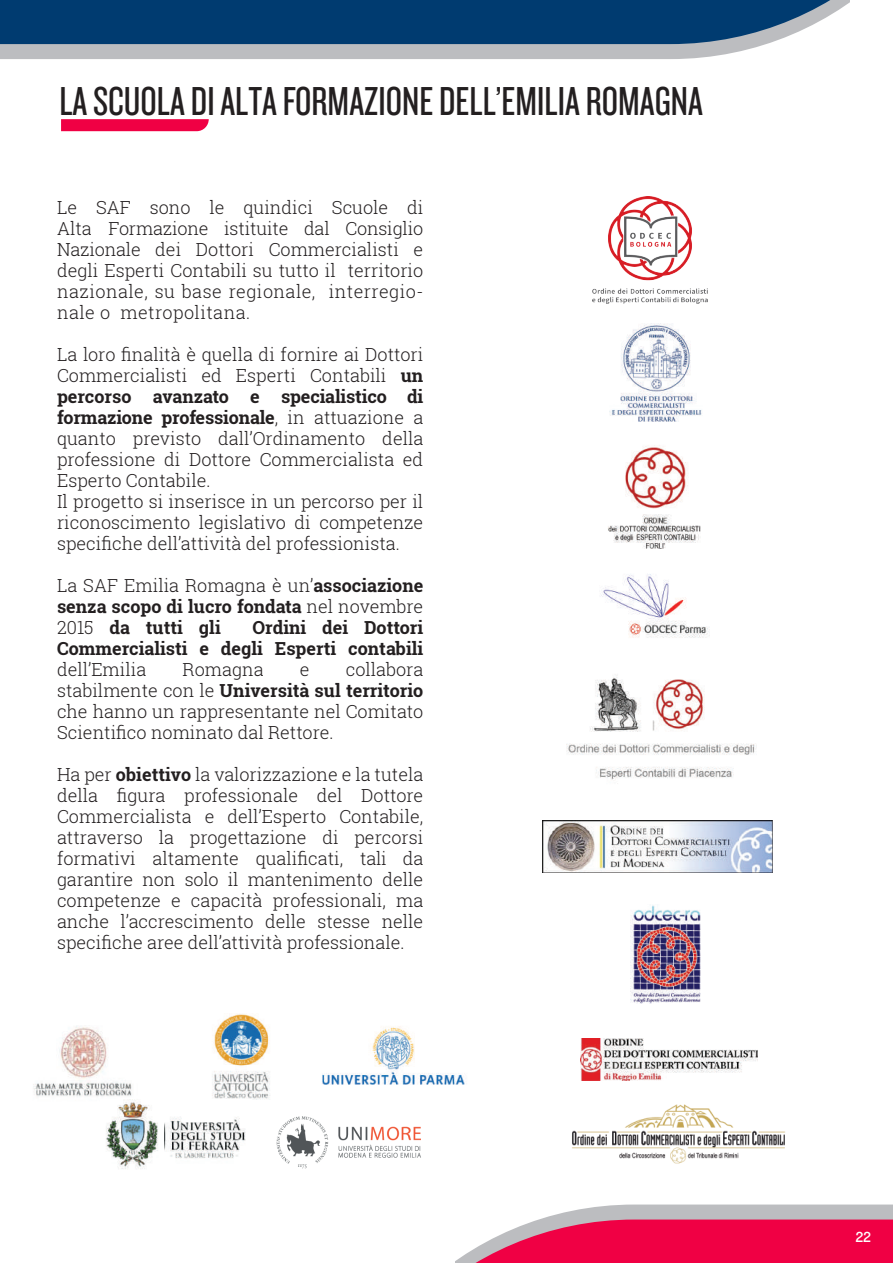
<style>
.page{position:relative;width:893px;height:1263px;background:#fff}
.page>*{position:absolute;margin:0;border:0;box-sizing:border-box;transform-origin:0 0}
.t1{font:42px "Knockout HTF28 Junior Featherwt";color:#231f20}
.t2{font:300 18px/21px "Roboto Slab";color:#231f20;text-align:justify}
.t3{font:700 18px/21px "Roboto Slab";color:#231f20;text-align:justify}
.t4{font:15px "Knockout HTF31 Junior Middlewt";color:#fff}
.s1{font-weight:700}
.s2{font-weight:300}
</style>
<div class="page">
<svg style="left:455px;top:1204px;width:438px;height:59px;background:#e5527d"></svg>
<svg style="left:0;top:44px;width:766px;height:15px;background:#bdbec2"></svg>
<svg style="left:0;top:0;width:849px;height:44px;background:#114878"></svg>
<svg style="left:61px;top:119px;width:148px;height:12px;background:#f00849"></svg>
<img style="left:608px;top:445px;width:93px;height:104px">
<img style="left:542px;top:820px;width:230px;height:52px">
<img style="left:631px;top:905px;width:70px;height:99px">
<img style="left:572px;top:1104px;width:213px;height:60px">
<img style="left:610px;top:324px;width:92px;height:98px">
<img style="left:581px;top:1038px;width:177px;height:43px">
<img style="left:566px;top:674px;width:191px;height:110px">
<img style="left:601px;top:574px;width:109px;height:64px">
<img style="left:33px;top:1026px;width:100px;height:74px">
<img style="left:212px;top:1013px;width:58px;height:87px">
<img style="left:276px;top:1116px;width:145px;height:53px">
<img style="left:322px;top:1026px;width:143px;height:59px">
<img style="left:106px;top:1102px;width:140px;height:67px">
<img style="left:593px;top:196px;width:114px;height:108px">
<h1 class="t1" style="left:60px;top:80px;width:645px">LA SCUOLA DI ALTA FORMAZIONE DELL’EMILIA ROMAGNA</h1>
<p class="t2" style="left:57px;top:197px;width:368px">Le SAF sono le quindici Scuole di Alta Formazione istituite dal Consiglio Nazionale dei Dottori Commercialisti e degli Esperti Contabili su tutto il territorio nazionale, su base regionale, interregio&shy;nale o metropolitana.</p>
<p class="t2" style="left:57px;top:344px;width:368px;text-align:left">La loro finalità è quella di fornire ai Dottori Commercialisti ed Esperti Contabili <span class="s1">un percorso avanzato e specialistico di formazione professionale</span>, in attuazione a quanto previsto dall’Ordinamento della professione di Dottore Commercialista ed Esperto Contabile.<br>Il progetto si inserisce in un percorso per il riconoscimento legislativo di competenze specifiche dell’attività del professionista.</p>
<p class="t3" style="left:57px;top:575px;width:368px"><span class="s2">La SAF Emilia Romagna è un’</span>associazione senza scopo di lucro fondata <span class="s2">nel novembre 2015</span> da tutti gli</p>
<p class="t3" style="left:57px;top:617px;width:368px;text-align:right">Ordini dei Dottori<br>Commercialisti e degli Esperti contabili</p>
<p class="t2" style="left:57px;top:659px;width:91px">dell’Emilia</p>
<p class="t2" style="left:183px;top:659px;width:83px">Romagna</p>
<p class="t2" style="left:300px;top:659px;width:11px">e</p>
<p class="t2" style="left:57px;top:659px;width:368px;text-indent:289px">collabora stabilmente con le <span class="s1">Università sul territorio </span>che hanno un rappresentante nel Comitato Scientifico nominato dal Rettore.</p>
<p class="t2" style="left:57px;top:764px;width:368px">Ha per <span class="s1">obiettivo</span> la valorizzazione e la tutela della figura professionale del Dottore Commercialista e dell’Esperto Contabile, attraverso la progettazione di percorsi formativi altamente qualificati, tali da garantire non solo il mantenimento delle competenze e capacità professionali, ma anche l’accrescimento delle stesse nelle specifiche aree dell’attività professionale.</p>
<p class="t4" style="left:855px;top:1229px;width:17px">22</p>
</div>
